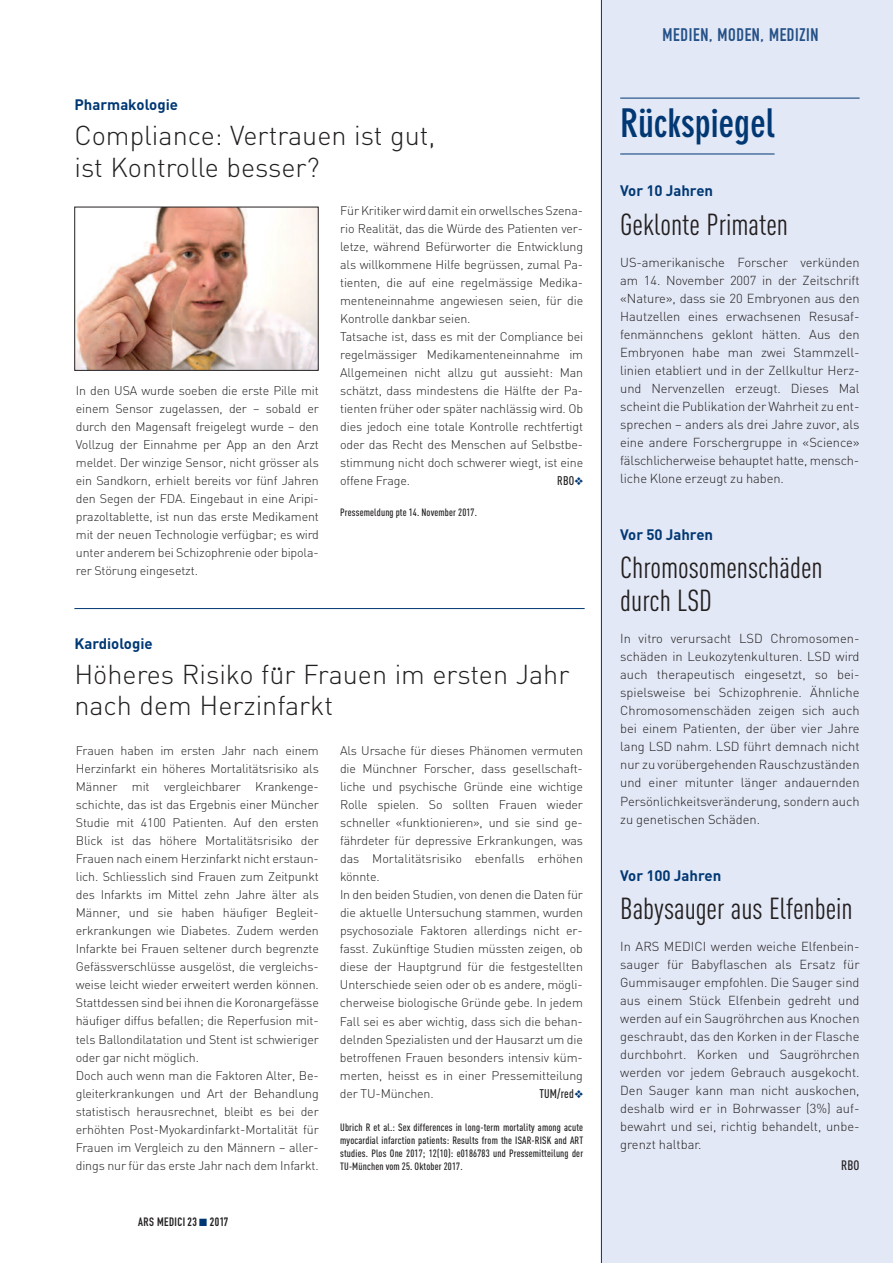
<style>
.page{position:relative;width:893px;height:1263px;background:#fff}
.page>*{position:absolute;margin:0;border:0;box-sizing:border-box;transform-origin:0 0}
.t1{font:700 condensed 39px "DIN Neuzeit Grotesk";color:#013874}
.t2{font:30px/33px "DIN Cond";color:#231f20}
.t3{font:300 27px/31.5px "DIN";color:#231f20}
.t4{font:18px "DIN Engschrift";letter-spacing:.035em;color:#255188}
.t5{font:700 15px "DIN";color:#013874}
.t6{font:500 13.5px "DIN Cond";color:#231f20}
.t7{font:300 12.9px/18px "DIN";letter-spacing:-.005em;color:#231f20;text-align:justify}
.t8{font:300 12.45px/18px "DIN";letter-spacing:-.01em;color:#231f20}
.t9{font:500 12.45px "DIN Cond";letter-spacing:.015em;color:#231f20}
.t10{font:12px "DIN Engschrift";letter-spacing:.035em;color:#231f20}
.t11{font:500 10.5px/12.8px "DIN Cond";letter-spacing:.015em;color:#231f20;text-align:justify}
.s1{color:#013874}
.s2{font-family:"Baskerville";font-weight:600}
</style>
<div class="page">
<div style="left:601px;top:0;width:292px;height:1263px;background:#e2e8f5"></div>
<hr style="left:620px;top:98px;width:240px;height:1px;background:#013874">
<hr style="left:620px;top:154px;width:154px;height:1px;background:#013874">
<hr style="left:74px;top:608px;width:511px;height:1px;background:#013874">
<img style="left:76px;top:209px;width:241px;height:160px">
<div style="left:74px;top:207px;width:245px;height:164px;border:1px solid #231f20"></div>
<p class="t5" style="left:74px;top:96px;width:105px">Pharmakologie</p>
<h3 class="t3" style="left:74px;top:120px;width:363px">Compliance: Vertrauen ist gut, ist Kontrolle besser?</h3>
<p class="t8" style="left:76px;top:382px;width:245px;text-align:justify">In den USA wurde soeben die erste Pille mit einem Sensor zugelassen, der – sobald er durch den Magensaft freigelegt wurde – den Vollzug der Einnahme per App an den Arzt meldet. Der winzige Sensor, nicht grösser als ein Sandkorn, erhielt bereits vor fünf Jahren den Segen der FDA. Eingebaut in eine Aripi&shy;prazoltablette, ist nun das erste Medikament mit der neuen Technologie verfügbar; es wird unter anderem bei Schizophrenie oder bipola&shy;rer Störung eingesetzt.</p>
<p class="t8" style="left:340px;top:202px;width:245px">Für Kritiker wird damit ein orwellsches Szena&shy;rio Realität, das die Würde des Patienten ver&shy;letze, während Befürworter die Entwicklung als willkommene Hilfe begrüssen, zumal Pa&shy;tienten, die auf eine regelmässige Medika&shy;menteneinnahme angewiesen seien, für die Kontrolle dankbar seien.<br>Tatsache ist, dass es mit der Compliance bei regelmässiger Medikamenteneinnahme im Allgemeinen nicht allzu gut aussieht: Man schätzt, dass mindestens die Hälfte der Pa&shy;tienten früher oder später nachlässig wird. Ob dies jedoch eine totale Kontrolle rechtfertigt oder das Recht des Menschen auf Selbstbe&shy;stimmung nicht doch schwerer wiegt, ist eine offene Frage.</p>
<p class="t9" style="left:557px;top:476px;width:28px">RBO<span class="s1">❖</span></p>
<p class="t11" style="left:340px;top:507px;width:138px">Pressemeldung pte 14. November 2017.</p>
<p class="t5" style="left:74px;top:635px;width:80px">Kardiologie</p>
<h3 class="t3" style="left:74px;top:659px;width:496px">Höheres Risiko fu<span class="s2">̈</span>r Frauen im ersten Jahr nach dem Herzinfarkt</h3>
<p class="t8" style="left:76px;top:742px;width:245px">Frauen haben im ersten Jahr nach einem Herzinfarkt ein höheres Mortalitätsrisiko als Männer mit vergleichbarer Krankenge&shy;schichte, das ist das Ergebnis einer Müncher Studie mit 4100 Patienten. Auf den ersten Blick ist das höhere Mortalitätsrisiko der Frauen nach einem Herzinfarkt nicht erstaun&shy;lich. Schliesslich sind Frauen zum Zeitpunkt des Infarkts im Mittel zehn Jahre älter als Männer, und sie haben häufiger Begleit&shy;erkrankungen wie Diabetes. Zudem werden Infarkte bei Frauen seltener durch begrenzte Gefässverschlüsse ausgelöst, die vergleichs&shy;weise leicht wieder erweitert werden können.<br>Stattdessen sind bei ihnen die Koronargefässe häufiger diffus befallen; die Reperfusion mit&shy;tels Ballondilatation und Stent ist schwieriger oder gar nicht möglich.<br>Doch auch wenn man die Faktoren Alter, Be&shy;gleiterkrankungen und Art der Behandlung statistisch herausrechnet, bleibt es bei der erhöhten Post-Myokardinfarkt-Mortalität für Frauen im Vergleich zu den Männern – aller&shy;dings nur für das erste Jahr nach dem Infarkt.</p>
<p class="t8" style="left:340px;top:742px;width:245px">Als Ursache für dieses Phänomen vermuten die Münchner Forscher, dass gesellschaft&shy;liche und psychische Gründe eine wichtige Rolle spielen. So sollten Frauen wieder schneller «funktionieren», und sie sind ge&shy;fährdeter für depressive Erkrankungen, was das Mortalitätsrisiko ebenfalls erhöhen könnte.<br>In den beiden Studien, von denen die Daten für die aktuelle Untersuchung stammen, wurden psychosoziale Faktoren allerdings nicht er&shy;fasst. Zukünftige Studien müssten zeigen, ob diese der Hauptgrund für die festgestellten Unterschiede seien oder ob es andere, mögli&shy;cherweise biologische Gründe gebe. In jedem Fall sei es aber wichtig, dass sich die behan&shy;delnden Spezialisten und der Hausarzt um die betroffenen Frauen besonders intensiv küm&shy;merten, heisst es in einer Pressemitteilung der TU-München.</p>
<p class="t9" style="left:539px;top:1089px;width:45px">TUM/red<span class="s1">❖</span></p>
<p class="t11" style="left:340px;top:1122px;width:245px">Ubrich R et al.: Sex differences in long-term mortality among acute myocardial infarction patients: Results from the ISAR-RISK and ART studies. Plos One 2017; 12(10): e0186783 und Pressemitteilung der TU-München vom 25. Oktober 2017.</p>
<p class="t10" style="left:138px;top:1217px;width:91px">ARS MEDICI23 <span class="s1">■</span> 2017</p>
<h3 class="t4" style="left:662px;top:28px;width:158px">MEDIEN, MODEN, MEDIZIN</h3>
<h1 class="t1" style="left:620px;top:108px;width:156px">Rückspiegel</h1>
<p class="t5" style="left:620px;top:182px;width:94px">Vor 10 Jahren</p>
<h2 class="t2" style="left:620px;top:211px;width:169px">Geklonte Primaten</h2>
<p class="t7" style="left:620px;top:253px;width:241px">US-amerikanische Forscher verkünden am 14. November 2007 in der Zeitschrift «Nature», dass sie 20 Embryonen aus den Hautzellen eines erwachsenen Resusaf&shy;fenmännchens geklont hätten. Aus den Embryonen habe man zwei Stammzell&shy;linien etabliert und in der Zellkultur Herz&shy;und Nervenzellen erzeugt. Dieses Mal scheint die Publikation der Wahrheit zu ent&shy;sprechen – anders als drei Jahre zuvor, als eine andere Forschergruppe in «Science» fälschlicherweise behauptet hatte, mensch&shy;liche Klone erzeugt zu haben.</p>
<p class="t5" style="left:620px;top:526px;width:94px">Vor 50 Jahren</p>
<h2 class="t2" style="left:620px;top:554px;width:204px">Chromosomenschäden durch LSD</h2>
<p class="t7" style="left:620px;top:630px;width:241px">In vitro verursacht LSD Chromosomen&shy;schäden in Leukozytenkulturen. LSD wird auch therapeutisch eingesetzt, so bei&shy;spielsweise bei Schizophrenie. Ähnliche Chromosomenschäden zeigen sich auch bei einem Patienten, der über vier Jahre lang LSD nahm. LSD führt demnach nicht nur zu vorübergehenden Rauschzuständen und einer mitunter länger andauernden Persönlichkeitsveränderung, sondern auch zu genetischen Schäden.</p>
<p class="t5" style="left:620px;top:866px;width:103px">Vor 100 Jahren</p>
<h2 class="t2" style="left:620px;top:895px;width:234px">Babysauger aus Elfenbein</h2>
<p class="t7" style="left:620px;top:937px;width:241px">In ARS MEDICI werden weiche Elfenbein&shy;sauger für Babyflaschen als Ersatz für Gummisauger empfohlen. Die Sauger sind aus einem Stück Elfenbein gedreht und werden auf ein Saugröhrchen aus Knochen geschraubt, das den Korken in der Flasche durchbohrt. Korken und Saugröhrchen werden vor jedem Gebrauch ausgekocht.<br>Den Sauger kann man nicht auskochen, deshalb wird er in Bohrwasser (3%) auf&shy;bewahrt und sei, richtig behandelt, unbe&shy;grenzt haltbar.</p>
<p class="t6" style="left:841px;top:1160px;width:20px">RBO</p>
</div>
